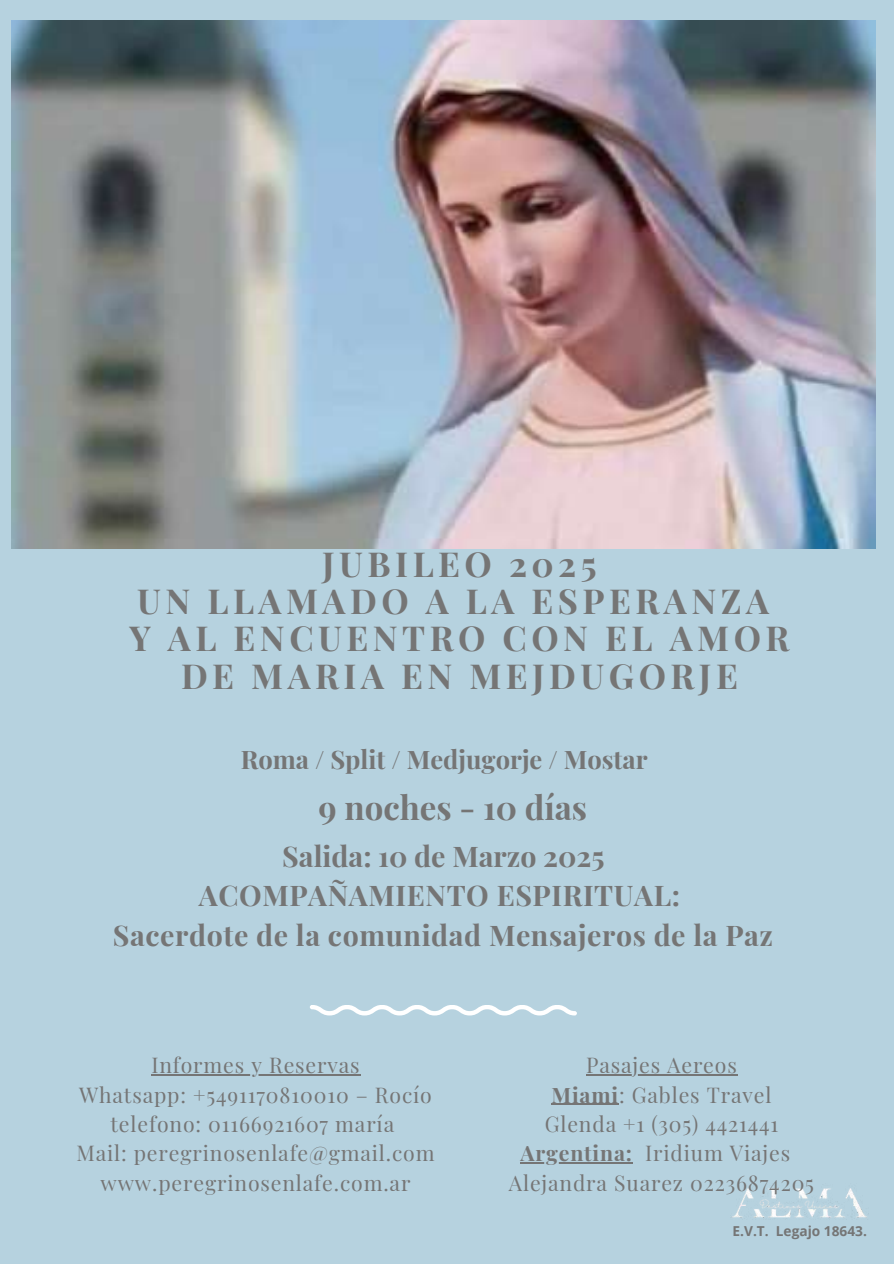
<style>
.page{position:relative;width:894px;height:1264px;background:#fff}
.page>*{position:absolute;margin:0;border:0;box-sizing:border-box;transform-origin:0 0}
.t1{font:700 34.5px/37.2px "Playfair Display";letter-spacing:.13em;color:#757575;text-align:center}
.t2{font:700 33px "Playfair Display";color:#757575}
.t3{font:700 28.5px/39.3px "Playfair Display";letter-spacing:.02em;color:#757575;text-align:center}
.t4{font:700 25.5px "Playfair Display";color:#757575}
.t5{font:21.15px/29.2px "Playfair Display";letter-spacing:.04em;color:#757575;text-align:center}
.t6{font:700 13.65px "Open Sans";color:#757575}
.s1{font-weight:700}
</style>
<div class="page">
<div style="left:0;top:0;width:893px;height:1263px;background:#b6d2df"></div>
<svg style="left:310px;top:1005px;width:266px;height:10px"></svg>
<img style="left:12px;top:20px;width:863px;height:528px">
<img style="left:732px;top:1188px;width:135px;height:30px">
<hr style="left:151px;top:1074px;width:209px;height:1px;background:#757575">
<hr style="left:586px;top:1074px;width:151px;height:1px;background:#757575">
<hr style="left:551px;top:1103px;width:68px;height:1px;background:#757575">
<hr style="left:520px;top:1162px;width:112px;height:1px;background:#757575">
<h1 class="t1" style="left:129px;top:544px;width:661px">JUBILEO 2025<br>UN LLAMADO A LA ESPERANZA<br>Y AL ENCUENTRO CON EL AMOR<br>DE MARIA EN MEJDUGORJE</h1>
<p class="t4" style="left:241px;top:741px;width:408px">Roma / Split / Medjugorje / Mostar</p>
<h2 class="t2" style="left:318px;top:784px;width:270px">9 noches - 10 días</h2>
<h3 class="t3" style="left:113px;top:835px;width:661px">Salida: 10 de Marzo 2025<br>ACOMPAÑAMIENTO ESPIRITUAL:<br>Sacerdote de la comunidad Mensajeros de la Paz</h3>
<p class="t5" style="left:76px;top:1050px;width:359px">Informes y Reservas<br>Whatsapp: +5491170810010 – Rocío telefono: 01166921607 maría<br>Mail: peregrinosenlafe@gmail.com www.peregrinosenlafe.com.ar</p>
<p class="t5" style="left:508px;top:1050px;width:306px">Pasajes Aereos<br><span class="s1">Miami</span>: Gables Travel<br>Glenda +1 (305) 4421441<br><span class="s1">Argentina:</span> Iridium Viajes<br>Alejandra Suarez 02236874205</p>
<p class="t6" style="left:732px;top:1221px;width:136px">E.V.T. Legajo 18643.</p>
</div>
